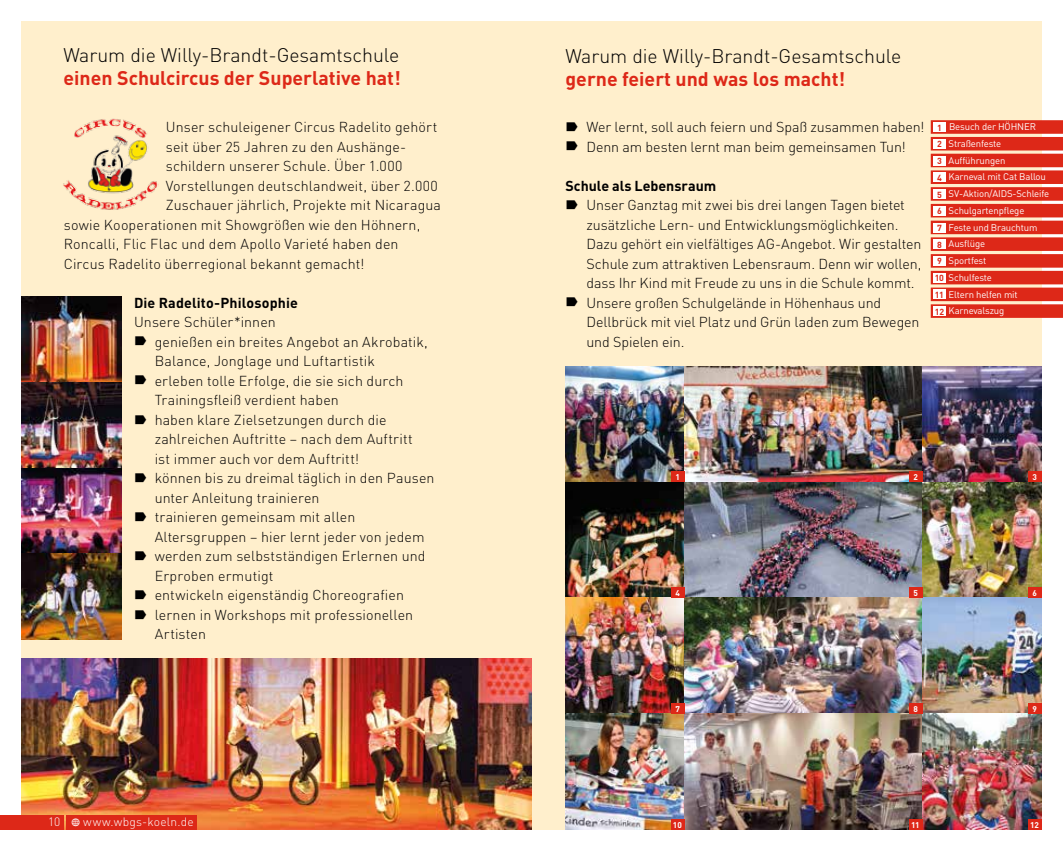
<style>
.page{position:relative;width:1063px;height:851px;background:#fff}
.page>*{position:absolute;margin:0;border:0;box-sizing:border-box;transform-origin:0 0}
.t1{font:300 19.5px "FFDIN";color:#000}
.t2{font:700 19.5px "FFDIN";color:#dd2818}
.t3{font:300 14.25px/19.5px "FFDIN";letter-spacing:.005em;color:#000}
.t4{font:700 14.25px "FFDIN";letter-spacing:.01em;color:#000}
.t5{font:300 12px "FFDIN";letter-spacing:.02em;color:#fff}
.t6{font:9.6px/16.8px "FFDIN";letter-spacing:-.015em;color:#fff}
.t7{font:700 8.7px "DINOT";color:#dd2818}
.t8{font:700 8.25px "DINOT";color:#fff}
.s1{font-family:"Modern Pictograms";font-weight:400}
</style>
<div class="page">
<div style="left:21px;top:21px;width:1021px;height:808px;background:#ffefcc"></div>
<img style="left:566px;top:366px;width:357px;height:116px">
<img style="left:923px;top:366px;width:119px;height:116px">
<img style="left:566px;top:482px;width:476px;height:347px">
<img style="left:21px;top:296px;width:100px;height:343px">
<img style="left:21px;top:659px;width:510px;height:170px">
<img style="left:63px;top:118px;width:95px;height:92px">
<div style="left:931px;top:120px;width:132px;height:14px;background:#dd2818"></div>
<div style="left:931px;top:137px;width:132px;height:13px;background:#dd2818"></div>
<div style="left:931px;top:154px;width:132px;height:13px;background:#dd2818"></div>
<div style="left:931px;top:170px;width:132px;height:14px;background:#dd2818"></div>
<div style="left:931px;top:187px;width:132px;height:14px;background:#dd2818"></div>
<div style="left:931px;top:204px;width:132px;height:13px;background:#dd2818"></div>
<div style="left:931px;top:220px;width:132px;height:14px;background:#dd2818"></div>
<div style="left:931px;top:237px;width:132px;height:14px;background:#dd2818"></div>
<div style="left:931px;top:254px;width:132px;height:13px;background:#dd2818"></div>
<div style="left:931px;top:271px;width:132px;height:13px;background:#dd2818"></div>
<div style="left:931px;top:287px;width:132px;height:14px;background:#dd2818"></div>
<div style="left:931px;top:304px;width:132px;height:14px;background:#dd2818"></div>
<div style="left:933px;top:306px;width:13px;height:10px;background:#fff"></div>
<div style="left:933px;top:290px;width:13px;height:9px;background:#fff"></div>
<div style="left:933px;top:273px;width:13px;height:9px;background:#fff"></div>
<div style="left:933px;top:256px;width:13px;height:10px;background:#fff"></div>
<div style="left:933px;top:239px;width:13px;height:10px;background:#fff"></div>
<div style="left:933px;top:223px;width:13px;height:9px;background:#fff"></div>
<div style="left:933px;top:206px;width:13px;height:9px;background:#fff"></div>
<div style="left:933px;top:189px;width:13px;height:10px;background:#fff"></div>
<div style="left:933px;top:173px;width:13px;height:9px;background:#fff"></div>
<div style="left:933px;top:156px;width:13px;height:9px;background:#fff"></div>
<div style="left:933px;top:139px;width:13px;height:10px;background:#fff"></div>
<div style="left:933px;top:122px;width:13px;height:10px;background:#fff"></div>
<div style="left:671px;top:471px;width:14px;height:11px;background:#dd2818"></div>
<div style="left:909px;top:471px;width:14px;height:11px;background:#dd2818"></div>
<div style="left:1028px;top:471px;width:14px;height:11px;background:#dd2818"></div>
<div style="left:671px;top:587px;width:14px;height:11px;background:#dd2818"></div>
<div style="left:909px;top:587px;width:14px;height:11px;background:#dd2818"></div>
<div style="left:1028px;top:587px;width:14px;height:11px;background:#dd2818"></div>
<div style="left:671px;top:703px;width:14px;height:10px;background:#dd2818"></div>
<div style="left:909px;top:703px;width:14px;height:10px;background:#dd2818"></div>
<div style="left:1028px;top:703px;width:14px;height:10px;background:#dd2818"></div>
<div style="left:671px;top:819px;width:14px;height:10px;background:#dd2818"></div>
<div style="left:909px;top:819px;width:14px;height:10px;background:#dd2818"></div>
<div style="left:1028px;top:819px;width:14px;height:10px;background:#dd2818"></div>
<div style="left:0;top:815px;width:64px;height:14px;background:#dd2818"></div>
<div style="left:66px;top:815px;width:130px;height:14px;background:#dd2818"></div>
<h1 class="t1" style="left:64px;top:43px;width:337px">Warum die Willy-Brandt-Gesamtschule</h1>
<h1 class="t2" style="left:64px;top:65px;width:339px">einen Schulcircus der Superlative hat!</h1>
<p class="t3" style="left:166px;top:117px;width:273px">Unser schuleigener Circus Radelito gehört</p>
<p class="t3" style="left:166px;top:137px;width:242px">seit über 25 Jahren zu den Aushänge-</p>
<p class="t3" style="left:166px;top:156px;width:238px">schildern unserer Schule. Über 1.000</p>
<p class="t3" style="left:166px;top:175px;width:274px">Vorstellungen deutschlandweit, über 2.000</p>
<p class="t3" style="left:166px;top:195px;width:277px">Zuschauer jährlich, Projekte mit Nicaragua</p>
<p class="t3" style="left:64px;top:214px;width:358px">sowie Kooperationen mit Showgrößen wie den Höhnern,</p>
<p class="t3" style="left:64px;top:234px;width:336px">Roncalli, Flic Flac und dem Apollo Varieté haben den</p>
<p class="t3" style="left:64px;top:253px;width:302px">Circus Radelito überregional bekannt gemacht!</p>
<p class="t4" style="left:134px;top:293px;width:165px">Die Radelito-Philosophie</p>
<p class="t3" style="left:155px;top:312px;width:281px;text-indent:-21px">Unsere Schüler*innen<br>genießen ein breites Angebot an Akrobatik, Balance, Jonglage und Luftartistik<br>erleben tolle Erfolge, die sie sich durch Trainingsfleiß verdient haben<br>haben klare Zielsetzungen durch die zahlreichen Auftritte – nach dem Auftritt<br>ist immer auch vor dem Auftritt!<br>können bis zu dreimal täglich in den Pausen unter Anleitung trainieren<br>trainieren gemeinsam mit allen Altersgruppen – hier lernt jeder von jedem werden zum selbstständigen Erlernen und Erproben ermutigt<br>entwickeln eigenständig Choreografien lernen in Workshops mit professionellen Artisten</p>
<h1 class="t1" style="left:566px;top:44px;width:337px">Warum die Willy-Brandt-Gesamtschule</h1>
<h1 class="t2" style="left:566px;top:66px;width:281px">gerne feiert und was los macht!</h1>
<p class="t3" style="left:587px;top:117px;width:340px">Wer lernt, soll auch feiern und Spaß zusammen haben!<br>Denn am besten lernt man beim gemeinsamen Tun!</p>
<p class="t4" style="left:566px;top:176px;width:152px">Schule als Lebensraum</p>
<p class="t3" style="left:587px;top:195px;width:336px">Unser Ganztag mit zwei bis drei langen Tagen bietet zusätzliche Lern- und Entwicklungsmöglichkeiten.<br>Dazu gehört ein vielfältiges AG-Angebot. Wir gestalten Schule zum attraktiven Lebensraum. Denn wir wollen, dass Ihr Kind mit Freude zu uns in die Schule kommt.<br>Unsere großen Schulgelände in Höhenhaus und Dellbrück mit viel Platz und Grün laden zum Bewegen und Spielen ein.</p>
<p class="t6" style="left:949px;top:118px;width:102px">Besuch der HÖHNER<br>Straßenfeste<br>Aufführungen<br>Karneval mit Cat Ballou<br>SV-Aktion/AIDS-Schleife<br>Schulgartenpflege<br>Feste und Brauchtum<br>Ausflüge<br>Sportfest<br>Schulfeste<br>Eltern helfen mit<br>Karnevalszug</p>
<p class="t7" style="left:937px;top:122px;width:6px">1</p>
<p class="t7" style="left:937px;top:138px;width:6px">2</p>
<p class="t7" style="left:937px;top:155px;width:6px">3</p>
<p class="t7" style="left:937px;top:172px;width:6px">4</p>
<p class="t7" style="left:937px;top:189px;width:6px">5</p>
<p class="t7" style="left:937px;top:205px;width:6px">6</p>
<p class="t7" style="left:937px;top:222px;width:6px">7</p>
<p class="t7" style="left:937px;top:239px;width:6px">8</p>
<p class="t7" style="left:937px;top:255px;width:6px">9</p>
<p class="t7" style="left:935px;top:272px;width:11px">10</p>
<p class="t7" style="left:935px;top:289px;width:11px">11</p>
<p class="t7" style="left:935px;top:305px;width:11px">12</p>
<p class="t8" style="left:675px;top:471px;width:6px">1</p>
<p class="t8" style="left:914px;top:471px;width:6px">2</p>
<p class="t8" style="left:1033px;top:471px;width:6px">3</p>
<p class="t8" style="left:675px;top:587px;width:6px">4</p>
<p class="t8" style="left:914px;top:587px;width:6px">5</p>
<p class="t8" style="left:1033px;top:587px;width:6px">6</p>
<p class="t8" style="left:675px;top:703px;width:6px">7</p>
<p class="t8" style="left:914px;top:703px;width:6px">8</p>
<p class="t8" style="left:1033px;top:703px;width:6px">9</p>
<p class="t5" style="left:48px;top:814px;width:147px">10 <span class="s1">w</span> www.wbgs-koeln.de</p>
<p class="t8" style="left:673px;top:819px;width:10px">10</p>
<p class="t8" style="left:911px;top:819px;width:10px">11</p>
<p class="t8" style="left:1030px;top:819px;width:10px">12</p>
</div>
